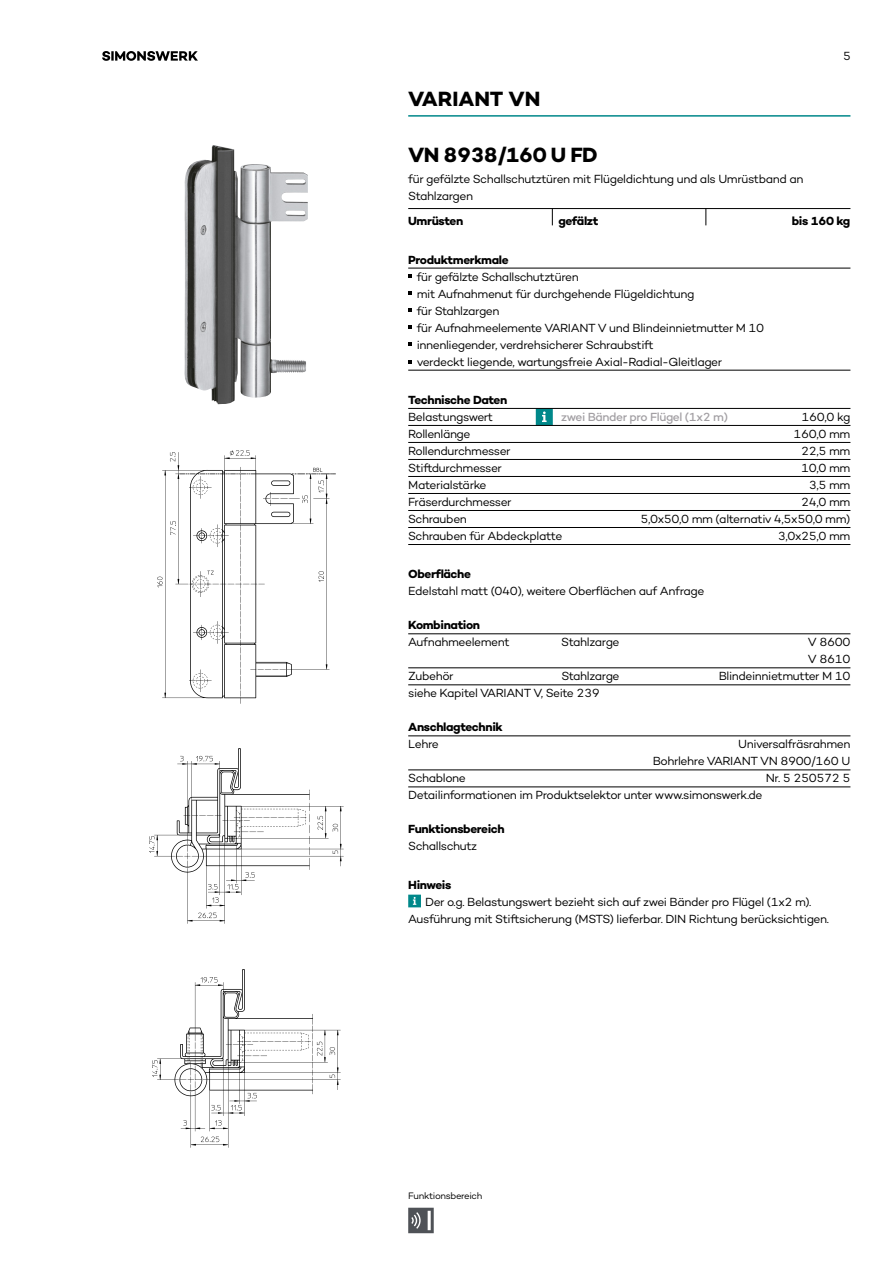
<style>
.page{position:relative;width:893px;height:1263px;background:#fff}
.page>*{position:absolute;margin:0;border:0;box-sizing:border-box;transform-origin:0 0}
.t1{font:700 21px "Campton";letter-spacing:-.03em;color:#000}
.t2{font:700 21px "Campton";letter-spacing:-.005em;color:#000}
.t3{font:12px/17px "Campton";letter-spacing:-.035em;color:#000}
.t4{font:700 12px "Campton";letter-spacing:-.03em;color:#000}
.t5{font:500 12px "Campton";letter-spacing:-.035em;color:#a29fa3}
.t6{font:9.45px "Campton";letter-spacing:-.035em;color:#000}
</style>
<div class="page">
<hr style="left:408px;top:115px;width:442px;height:2px;background:#00888a">
<hr style="left:408px;top:208px;width:442px;height:1px;background:#000">
<svg style="left:552px;top:209px;width:1px;height:16px"></svg>
<svg style="left:706px;top:209px;width:1px;height:16px"></svg>
<svg style="left:408px;top:1208px;width:26px;height:25px"></svg>
<svg style="left:536px;top:409px;width:17px;height:16px"></svg>
<hr style="left:408px;top:425px;width:442px;height:1px;background:#000">
<hr style="left:408px;top:442px;width:442px;height:1px;background:#000">
<hr style="left:408px;top:459px;width:442px;height:1px;background:#000">
<hr style="left:408px;top:476px;width:442px;height:1px;background:#000">
<hr style="left:408px;top:493px;width:442px;height:1px;background:#000">
<hr style="left:408px;top:510px;width:442px;height:1px;background:#000">
<hr style="left:408px;top:527px;width:442px;height:1px;background:#000">
<hr style="left:408px;top:544px;width:442px;height:1px;background:#000">
<hr style="left:408px;top:408px;width:442px;height:1px;background:#000">
<hr style="left:408px;top:667px;width:442px;height:1px;background:#000">
<hr style="left:408px;top:684px;width:442px;height:1px;background:#000">
<hr style="left:408px;top:633px;width:442px;height:1px;background:#000">
<hr style="left:408px;top:770px;width:442px;height:1px;background:#000">
<hr style="left:408px;top:787px;width:442px;height:1px;background:#000">
<hr style="left:408px;top:736px;width:442px;height:1px;background:#000">
<svg style="left:408px;top:895px;width:13px;height:12px"></svg>
<hr style="left:408px;top:268px;width:442px;height:1px;background:#000">
<hr style="left:408px;top:370px;width:442px;height:1px;background:#000">
<img style="left:157px;top:451px;width:179px;height:253px">
<img style="left:152px;top:969px;width:189px;height:178px">
<img style="left:184px;top:147px;width:124px;height:257px">
<img style="left:150px;top:748px;width:194px;height:175px">
<svg style="left:102px;top:51px;width:96px;height:10px"></svg>
<h1 class="t2" style="left:408px;top:86px;width:134px">VARIANT VN</h1>
<h1 class="t1" style="left:408px;top:141px;width:191px">VN 8938/160 U FD</h1>
<p class="t3" style="left:843px;top:47px;width:9px">5</p>
<p class="t3" style="left:408px;top:170px;width:397px">für gefälzte Schallschutztüren mit Flügeldichtung und als Umrüstband an<br>Stahlzargen</p>
<p class="t4" style="left:408px;top:214px;width:57px">Umrüsten</p>
<p class="t4" style="left:558px;top:214px;width:41px">gefälzt</p>
<p class="t4" style="left:792px;top:214px;width:60px">bis 160 kg</p>
<p class="t4" style="left:408px;top:252px;width:102px">Produktmerkmale</p>
<p class="t3" style="left:417px;top:268px;width:349px">für gefälzte Schallschutztüren<br>mit Aufnahmenut für durchgehende Flügeldichtung<br>für Stahlzargen<br>für Aufnahmeelemente VARIANT V und Blindeinnietmutter M 10 innenliegender, verdrehsicherer Schraubstift<br>verdeckt liegende, wartungsfreie Axial-Radial-Gleitlager</p>
<p class="t4" style="left:408px;top:392px;width:101px">Technische Daten</p>
<p class="t3" style="left:408px;top:408px;width:86px">Belastungswert</p>
<p class="t3" style="left:801px;top:408px;width:50px">160,0 kg</p>
<p class="t3" style="left:408px;top:425px;width:64px">Rollenlänge</p>
<p class="t3" style="left:793px;top:425px;width:58px">160,0 mm</p>
<p class="t3" style="left:408px;top:442px;width:104px">Rollendurchmesser</p>
<p class="t3" style="left:801px;top:442px;width:51px">22,5 mm</p>
<p class="t3" style="left:408px;top:459px;width:95px">Stiftdurchmesser</p>
<p class="t3" style="left:801px;top:459px;width:51px">10,0 mm</p>
<p class="t3" style="left:408px;top:476px;width:80px">Materialstärke</p>
<p class="t3" style="left:809px;top:476px;width:43px">3,5 mm</p>
<p class="t3" style="left:408px;top:493px;width:105px">Fräserdurchmesser</p>
<p class="t3" style="left:801px;top:493px;width:51px">24,0 mm</p>
<p class="t3" style="left:408px;top:510px;width:60px">Schrauben</p>
<p class="t3" style="left:640px;top:510px;width:212px">5,0x50,0 mm (alternativ 4,5x50,0 mm)</p>
<p class="t3" style="left:408px;top:527px;width:156px">Schrauben für Abdeckplatte</p>
<p class="t3" style="left:778px;top:527px;width:74px">3,0x25,0 mm</p>
<p class="t4" style="left:408px;top:567px;width:64px">Oberfläche</p>
<p class="t3" style="left:408px;top:582px;width:298px">Edelstahl matt (040), weitere Oberflächen auf Anfrage</p>
<p class="t4" style="left:408px;top:618px;width:73px">Kombination</p>
<p class="t3" style="left:408px;top:634px;width:103px">Aufnahmeelement</p>
<p class="t3" style="left:561px;top:634px;width:60px">Stahlzarge</p>
<p class="t3" style="left:808px;top:634px;width:44px">V 8600<br>V 8610</p>
<p class="t3" style="left:408px;top:668px;width:47px">Zubehör</p>
<p class="t3" style="left:561px;top:668px;width:60px">Stahlzarge</p>
<p class="t3" style="left:719px;top:668px;width:133px">Blindeinnietmutter M 10</p>
<p class="t3" style="left:408px;top:685px;width:193px">siehe Kapitel VARIANT V, Seite 239</p>
<p class="t4" style="left:408px;top:720px;width:96px">Anschlagtechnik</p>
<p class="t3" style="left:408px;top:736px;width:32px">Lehre</p>
<p class="t3" style="left:653px;top:736px;width:199px;text-align:right">Universalfräsrahmen<br>Bohrlehre VARIANT VN 8900/160 U</p>
<p class="t3" style="left:408px;top:770px;width:59px">Schablone</p>
<p class="t3" style="left:766px;top:770px;width:86px">Nr. 5 250572 5</p>
<p class="t3" style="left:408px;top:787px;width:356px">Detailinformationen im Produktselektor unter www.simonswerk.de</p>
<p class="t4" style="left:408px;top:822px;width:98px">Funktionsbereich</p>
<p class="t3" style="left:408px;top:838px;width:70px">Schallschutz</p>
<p class="t4" style="left:408px;top:877px;width:45px">Hinweis</p>
<p class="t3" style="left:408px;top:893px;width:422px;text-align:center">Der o.g. Belastungswert bezieht sich auf zwei Bänder pro Flügel (1x2 m).<br>Ausführung mit Stiftsicherung (MSTS) lieferbar. DIN Richtung berücksichtigen.</p>
<p class="t5" style="left:561px;top:409px;width:168px">zwei Bänder pro Flügel (1x2 m)</p>
<p class="t6" style="left:408px;top:1190px;width:76px">Funktionsbereich</p>
</div>
